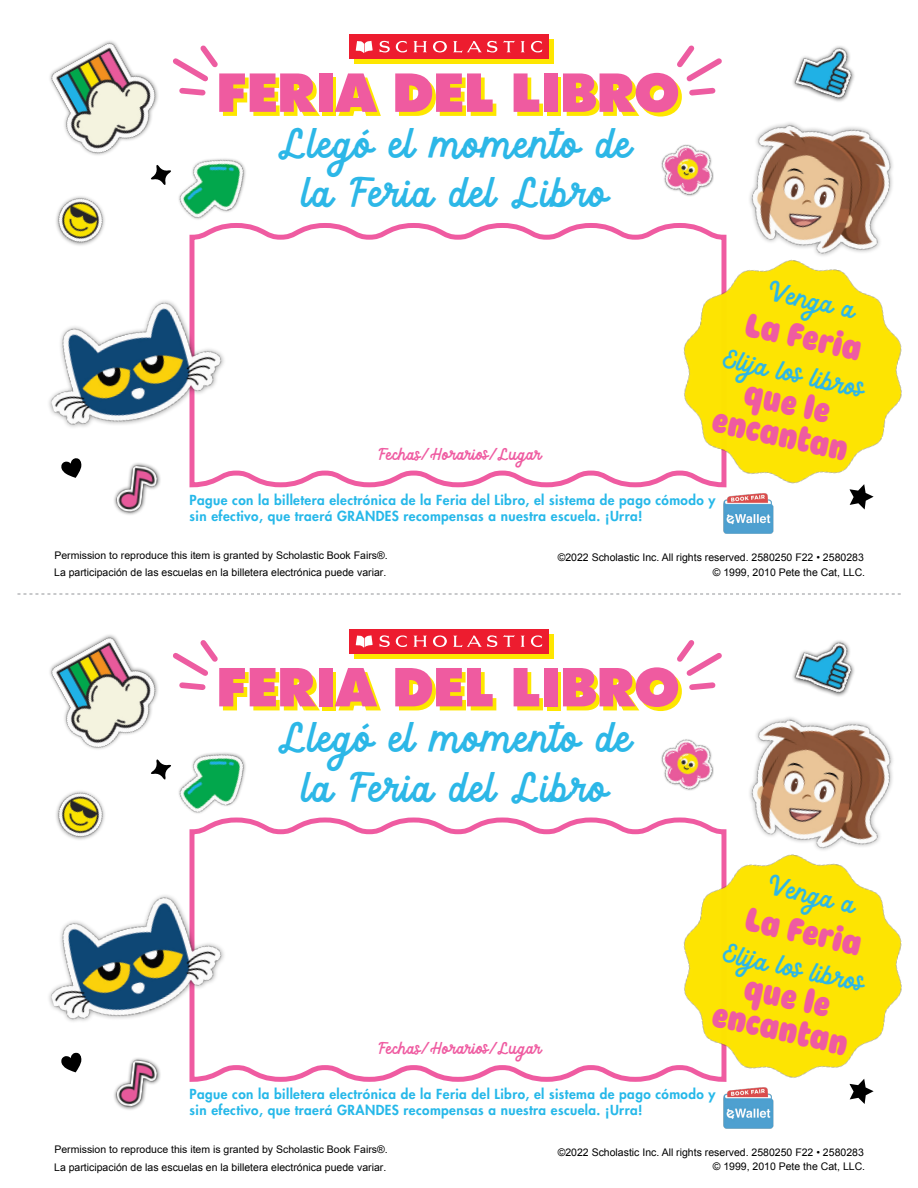
<style>
.page{position:relative;width:918px;height:1188px;background:#fff}
.page>*{position:absolute;margin:0;border:0;box-sizing:border-box;transform-origin:0 0}
.t1{font:45px/49.5px "Jungle Giant Script";letter-spacing:.02em;color:#2cb7e7;text-align:center}
.t2{font:34.5px/67.3px "Plinc Bubble Gum";color:#ef5ba1;text-align:center}
.t3{font:28.5px "Jungle Giant Script";color:#2eb7e5}
.t4{font:18px "Jungle Giant Script";letter-spacing:.02em;color:#ef5ba1}
.t5{font:800 13.5px/16.2px "Futura Std";letter-spacing:.03em;color:#26b8e9}
.t6{font:10.5px/17.5px "Arial";color:#000}
</style>
<div class="page">
<svg style="left:189px;top:223px;width:502px;height:265px"></svg>
<svg style="left:189px;top:817px;width:498px;height:265px"></svg>
<img style="left:49px;top:253px;width:197px;height:200px">
<img style="left:49px;top:847px;width:197px;height:200px">
<img style="left:749px;top:125px;width:144px;height:99px">
<img style="left:749px;top:720px;width:144px;height:98px">
<img style="left:50px;top:41px;width:108px;height:114px">
<img style="left:50px;top:635px;width:108px;height:114px">
<img style="left:49px;top:196px;width:67px;height:63px">
<img style="left:49px;top:791px;width:67px;height:62px">
<img style="left:661px;top:144px;width:53px;height:52px">
<img style="left:661px;top:739px;width:53px;height:52px">
<img style="left:157px;top:135px;width:109px;height:105px">
<img style="left:157px;top:730px;width:109px;height:104px">
<svg style="left:61px;top:458px;width:21px;height:20px"></svg>
<svg style="left:61px;top:1053px;width:21px;height:19px"></svg>
<img style="left:98px;top:441px;width:79px;height:74px">
<img style="left:98px;top:1035px;width:79px;height:75px">
<img style="left:778px;top:46px;width:77px;height:79px">
<img style="left:777px;top:640px;width:78px;height:80px">
<svg style="left:151px;top:165px;width:20px;height:20px"></svg>
<svg style="left:151px;top:759px;width:20px;height:21px"></svg>
<img style="left:655px;top:224px;width:247px;height:286px">
<img style="left:655px;top:818px;width:247px;height:286px">
<img style="left:720px;top:489px;width:57px;height:45px">
<img style="left:720px;top:1084px;width:57px;height:45px">
<div style="left:354px;top:40px;width:199px;height:24px;background:#fee600"></div>
<div style="left:349px;top:35px;width:199px;height:24px;background:#ed1c2f"></div>
<svg style="left:356px;top:41px;width:17px;height:12px"></svg>
<svg style="left:379px;top:41px;width:28px;height:12px"></svg>
<svg style="left:413px;top:41px;width:14px;height:11px"></svg>
<svg style="left:521px;top:41px;width:4px;height:11px"></svg>
<svg style="left:531px;top:41px;width:11px;height:12px"></svg>
<svg style="left:433px;top:41px;width:14px;height:11px"></svg>
<svg style="left:453px;top:41px;width:62px;height:12px"></svg>
<div style="left:322px;top:78px;width:14px;height:38px;background:#fee600"></div>
<div style="left:547px;top:78px;width:14px;height:38px;background:#fee600"></div>
<svg style="left:173px;top:45px;width:147px;height:71px"></svg>
<div style="left:319px;top:73px;width:14px;height:39px;background:#ef5ba0"></div>
<svg style="left:335px;top:73px;width:46px;height:43px"></svg>
<svg style="left:395px;top:73px;width:101px;height:43px"></svg>
<svg style="left:514px;top:73px;width:29px;height:43px"></svg>
<div style="left:544px;top:73px;width:14px;height:39px;background:#ef5ba0"></div>
<svg style="left:563px;top:45px;width:159px;height:72px"></svg>
<svg style="left:354px;top:634px;width:199px;height:24px"></svg>
<div style="left:349px;top:629px;width:199px;height:24px;background:#ed1c2f"></div>
<svg style="left:356px;top:635px;width:17px;height:13px"></svg>
<svg style="left:379px;top:635px;width:28px;height:12px"></svg>
<svg style="left:413px;top:636px;width:14px;height:11px"></svg>
<svg style="left:521px;top:636px;width:4px;height:11px"></svg>
<svg style="left:531px;top:635px;width:11px;height:12px"></svg>
<svg style="left:433px;top:635px;width:14px;height:12px"></svg>
<svg style="left:453px;top:635px;width:62px;height:12px"></svg>
<div style="left:322px;top:672px;width:14px;height:38px;background:#fee600"></div>
<div style="left:547px;top:672px;width:14px;height:38px;background:#fee600"></div>
<svg style="left:173px;top:640px;width:147px;height:70px"></svg>
<div style="left:319px;top:668px;width:14px;height:38px;background:#ef5ba0"></div>
<svg style="left:335px;top:668px;width:46px;height:42px"></svg>
<svg style="left:395px;top:668px;width:101px;height:42px"></svg>
<svg style="left:514px;top:668px;width:29px;height:42px"></svg>
<div style="left:544px;top:668px;width:14px;height:38px;background:#ef5ba0"></div>
<svg style="left:563px;top:640px;width:159px;height:71px"></svg>
<svg style="left:17px;top:594px;width:884px;height:1px"></svg>
<h1 class="t1" style="left:279px;top:123px;width:354px">Llegó el momento de la Feria del Libro</h1>
<h3 class="t4" style="left:378px;top:443px;width:166px">Fechas/Horarios/Lugar</h3>
<h3 class="t3" style="left:773px;top:274px;width:90px;rotate:13deg">Venga a</h3>
<h3 class="t3" style="left:727px;top:341px;width:142px;rotate:13deg">Elija los libros</h3>
<h2 class="t2" style="left:753px;top:291px;width:119px;rotate:12deg">La Feria que le</h2>
<h2 class="t2" style="left:720px;top:387px;width:139px;rotate:12deg">encantan</h2>
<p class="t5" style="left:190px;top:492px;width:527px">Pague con la billetera electrónica de la Feria del Libro, el sistema de pago cómodo y sin efectivo, que traerá GRANDES recompensas a nuestra escuela. ¡Urra!</p>
<p class="t6" style="left:54px;top:546px;width:335px">Permission to reproduce this item is granted by Scholastic Book Fairs®.<br>La participación de las escuelas en la billetera electrónica puede variar.</p>
<p class="t6" style="left:558px;top:549px;width:308px">©2022 Scholastic Inc. All rights reserved. 2580250 F22 • 2580283</p>
<p class="t6" style="left:713px;top:563px;width:154px">© 1999, 2010 Pete the Cat, LLC.</p>
<h1 class="t1" style="left:279px;top:717px;width:354px">Llegó el momento de la Feria del Libro</h1>
<h3 class="t4" style="left:378px;top:1038px;width:166px">Fechas/Horarios/Lugar</h3>
<h3 class="t3" style="left:773px;top:869px;width:90px;rotate:13deg">Venga a</h3>
<h3 class="t3" style="left:727px;top:936px;width:142px;rotate:13deg">Elija los libros</h3>
<h2 class="t2" style="left:753px;top:886px;width:119px;rotate:12deg">La Feria que le</h2>
<h2 class="t2" style="left:720px;top:981px;width:139px;rotate:12deg">encantan</h2>
<p class="t5" style="left:190px;top:1086px;width:527px">Pague con la billetera electrónica de la Feria del Libro, el sistema de pago cómodo y sin efectivo, que traerá GRANDES recompensas a nuestra escuela. ¡Urra!</p>
<p class="t6" style="left:54px;top:1141px;width:335px">Permission to reproduce this item is granted by Scholastic Book Fairs®.<br>La participación de las escuelas en la billetera electrónica puede variar.</p>
<p class="t6" style="left:558px;top:1143px;width:308px">©2022 Scholastic Inc. All rights reserved. 2580250 F22 • 2580283</p>
<p class="t6" style="left:713px;top:1158px;width:154px">© 1999, 2010 Pete the Cat, LLC.</p>
</div>
